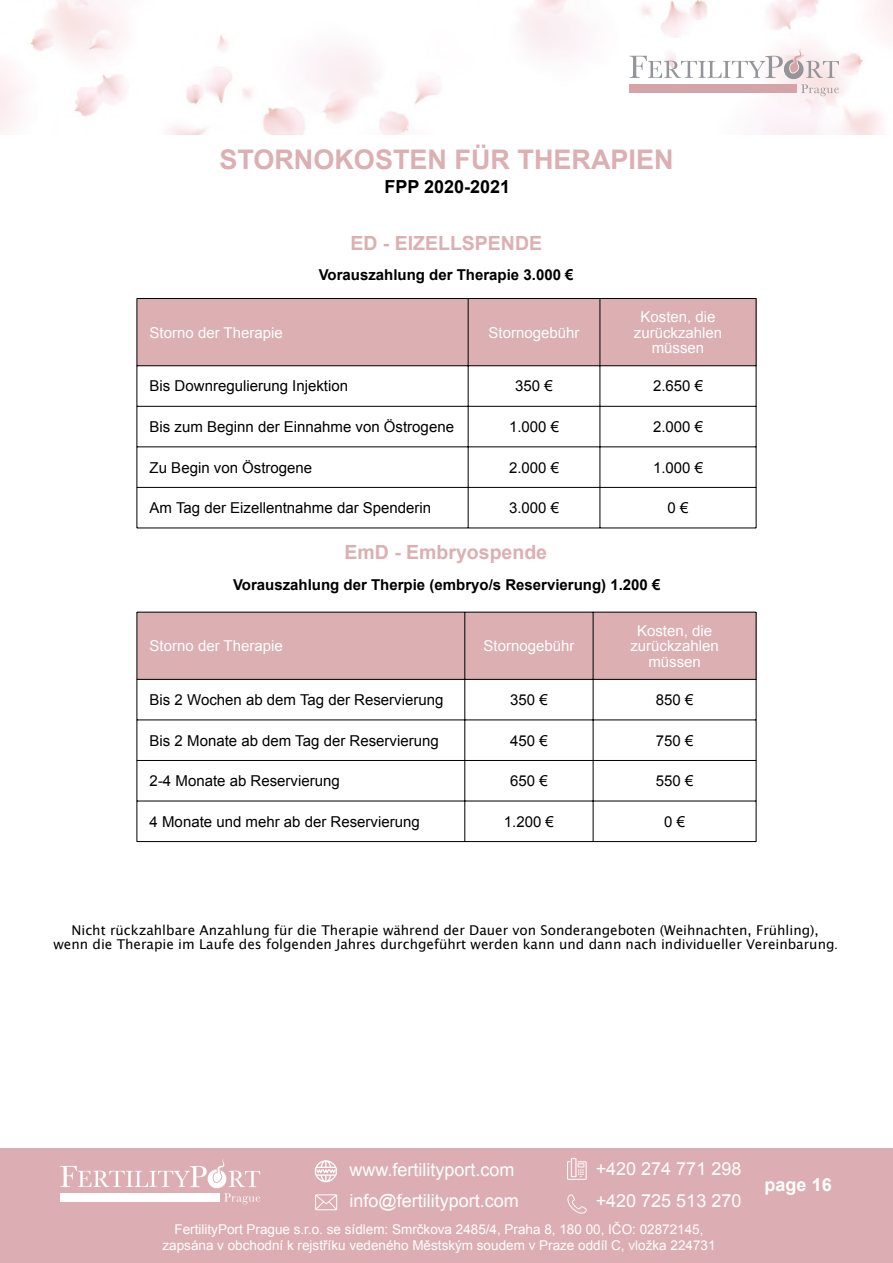
<style>
.page{position:relative;width:893px;height:1263px;background:#fff}
.page>*{position:absolute;margin:0;border:0;box-sizing:border-box;transform-origin:0 0}
.t1{font:700 27px "Arial";color:#dcafb2}
.t2{font:700 19.5px "Arial";color:#dcafb2}
.t3{font:18px/31.5px "Arial";color:#fff}
.t4{font:700 18px "Arial";color:#000}
.t5{font:700 18px "Arial";color:#fff}
.t6{font:15px "Arial";color:#000}
.t7{font:15px/15.5px "Arial";color:#fff;text-align:center}
.t8{font:700 15px "Arial";color:#000}
.t9{font:13.5px/14px "Lucida Grande";color:#000;text-align:center}
.t10{font:13.5px/16.2px "Arial";color:#fff;text-align:center}
.s1{font-family:"Arial";font-style:italic}
</style>
<div class="page">
<img style="left:0;top:0;width:893px;height:134px">
<div style="left:0;top:1148px;width:893px;height:115px;background:#dcaeb3"></div>
<svg style="left:60px;top:1159px;width:200px;height:45px"></svg>
<svg style="left:315px;top:1194px;width:22px;height:16px"></svg>
<svg style="left:567px;top:1158px;width:20px;height:22px"></svg>
<svg style="left:567px;top:1194px;width:20px;height:20px"></svg>
<svg style="left:630px;top:49px;width:209px;height:47px"></svg>
<svg style="left:315px;top:1160px;width:22px;height:22px"></svg>
<div style="left:137px;top:298px;width:619px;height:68px;background:#dcafb2"></div>
<hr style="left:137px;top:298px;width:1px;height:230px;background:#000">
<hr style="left:756px;top:298px;width:1px;height:230px;background:#000">
<hr style="left:468px;top:298px;width:1px;height:230px;background:#000">
<hr style="left:600px;top:298px;width:1px;height:230px;background:#000">
<hr style="left:137px;top:298px;width:619px;height:1px;background:#000">
<hr style="left:137px;top:365px;width:619px;height:1px;background:#000">
<hr style="left:137px;top:406px;width:619px;height:1px;background:#000">
<hr style="left:137px;top:447px;width:619px;height:1px;background:#000">
<hr style="left:137px;top:487px;width:619px;height:1px;background:#000">
<hr style="left:137px;top:528px;width:619px;height:1px;background:#000">
<div style="left:137px;top:612px;width:619px;height:67px;background:#dcafb2"></div>
<hr style="left:137px;top:612px;width:1px;height:230px;background:#000">
<hr style="left:756px;top:612px;width:1px;height:230px;background:#000">
<hr style="left:465px;top:612px;width:1px;height:229px;background:#000">
<hr style="left:593px;top:612px;width:1px;height:229px;background:#000">
<hr style="left:137px;top:612px;width:619px;height:1px;background:#000">
<hr style="left:137px;top:679px;width:619px;height:1px;background:#000">
<hr style="left:137px;top:720px;width:619px;height:1px;background:#000">
<hr style="left:137px;top:760px;width:619px;height:1px;background:#000">
<hr style="left:137px;top:801px;width:619px;height:1px;background:#000">
<hr style="left:137px;top:841px;width:619px;height:1px;background:#000">
<h1 class="t1" style="left:219px;top:149px;width:456px">STORNOKOSTEN FÜR THERAPIEN</h1>
<p class="t4" style="left:384px;top:180px;width:127px">FPP 2020-2021</p>
<h2 class="t2" style="left:350px;top:236px;width:193px">ED - EIZELLSPENDE</h2>
<p class="t8" style="left:319px;top:269px;width:256px">Vorauszahlung der Therapie 3.000 €</p>
<p class="t7" style="left:150px;top:326px;width:135px">Storno der Therapie</p>
<p class="t7" style="left:489px;top:326px;width:92px">Stornogebühr</p>
<p class="t7" style="left:634px;top:310px;width:90px">Kosten, die zurückzahlen müssen</p>
<p class="t6" style="left:150px;top:380px;width:200px">Bis Downregulierung Injektion</p>
<p class="t6" style="left:515px;top:380px;width:39px">350 €</p>
<p class="t6" style="left:653px;top:380px;width:52px">2.650 €</p>
<p class="t6" style="left:150px;top:421px;width:306px">Bis zum Beginn der Einnahme von Östrogene</p>
<p class="t6" style="left:509px;top:421px;width:52px">1.000 €</p>
<p class="t6" style="left:653px;top:421px;width:52px">2.000 €</p>
<p class="t6" style="left:150px;top:462px;width:164px">Zu Begin von Östrogene</p>
<p class="t6" style="left:509px;top:462px;width:52px">2.000 €</p>
<p class="t6" style="left:653px;top:462px;width:52px">1.000 €</p>
<p class="t6" style="left:150px;top:502px;width:283px">Am Tag der Eizellentnahme dar Spenderin</p>
<p class="t6" style="left:509px;top:502px;width:52px">3.000 €</p>
<p class="t6" style="left:668px;top:502px;width:22px">0 €</p>
<h2 class="t2" style="left:345px;top:545px;width:204px">EmD - Embryospende</h2>
<p class="t8" style="left:233px;top:579px;width:429px">Vorauszahlung der Therpie (embryo/s Reservierung) 1.200 €</p>
<p class="t7" style="left:150px;top:639px;width:135px">Storno der Therapie</p>
<p class="t7" style="left:483px;top:639px;width:92px">Stornogebühr</p>
<p class="t7" style="left:630px;top:624px;width:90px">Kosten, die zurückzahlen müssen</p>
<p class="t6" style="left:150px;top:694px;width:295px">Bis 2 Wochen ab dem Tag der Reservierung</p>
<p class="t6" style="left:510px;top:694px;width:39px">350 €</p>
<p class="t6" style="left:656px;top:694px;width:39px">850 €</p>
<p class="t6" style="left:150px;top:735px;width:291px">Bis 2 Monate ab dem Tag der Reservierung</p>
<p class="t6" style="left:510px;top:735px;width:39px">450 €</p>
<p class="t6" style="left:656px;top:735px;width:39px">750 €</p>
<p class="t6" style="left:150px;top:775px;width:192px">2-4 Monate ab Reservierung</p>
<p class="t6" style="left:510px;top:775px;width:39px">650 €</p>
<p class="t6" style="left:656px;top:775px;width:39px">550 €</p>
<p class="t6" style="left:150px;top:816px;width:272px">4 Monate und mehr ab der Reservierung</p>
<p class="t6" style="left:504px;top:816px;width:52px">1.200 €</p>
<p class="t6" style="left:664px;top:816px;width:22px">0 €</p>
<p class="t9" style="left:54px;top:924px;width:786px">Nicht rückzahlbare Anzahlung für die Therapie während der Dauer von Sonderangeboten (Weihnachten, Frühling), wenn die Therapie im Laufe des folgenden Jahres durchgeführt werden kann und dann nach individueller Vereinbarung<span class="s1">.</span></p>
<p class="t3" style="left:350px;top:1155px;width:171px">www.fertilityport.com info@fertilityport.com</p>
<p class="t3" style="left:596px;top:1154px;width:147px;line-height:32.7px">+420 274 771 298 +420 725 513 270</p>
<p class="t10" style="left:162px;top:1222px;width:554px">FertilityPort Prague s.r.o. se sídlem: Smrčkova 2485/4, Praha 8, 180 00, IČO: 02872145, zapsána v obchodní k rejstříku vedeného Městským soudem v Praze oddíl C, vložka 224731</p>
<p class="t5" style="left:765px;top:1178px;width:69px">page 16</p>
</div>
